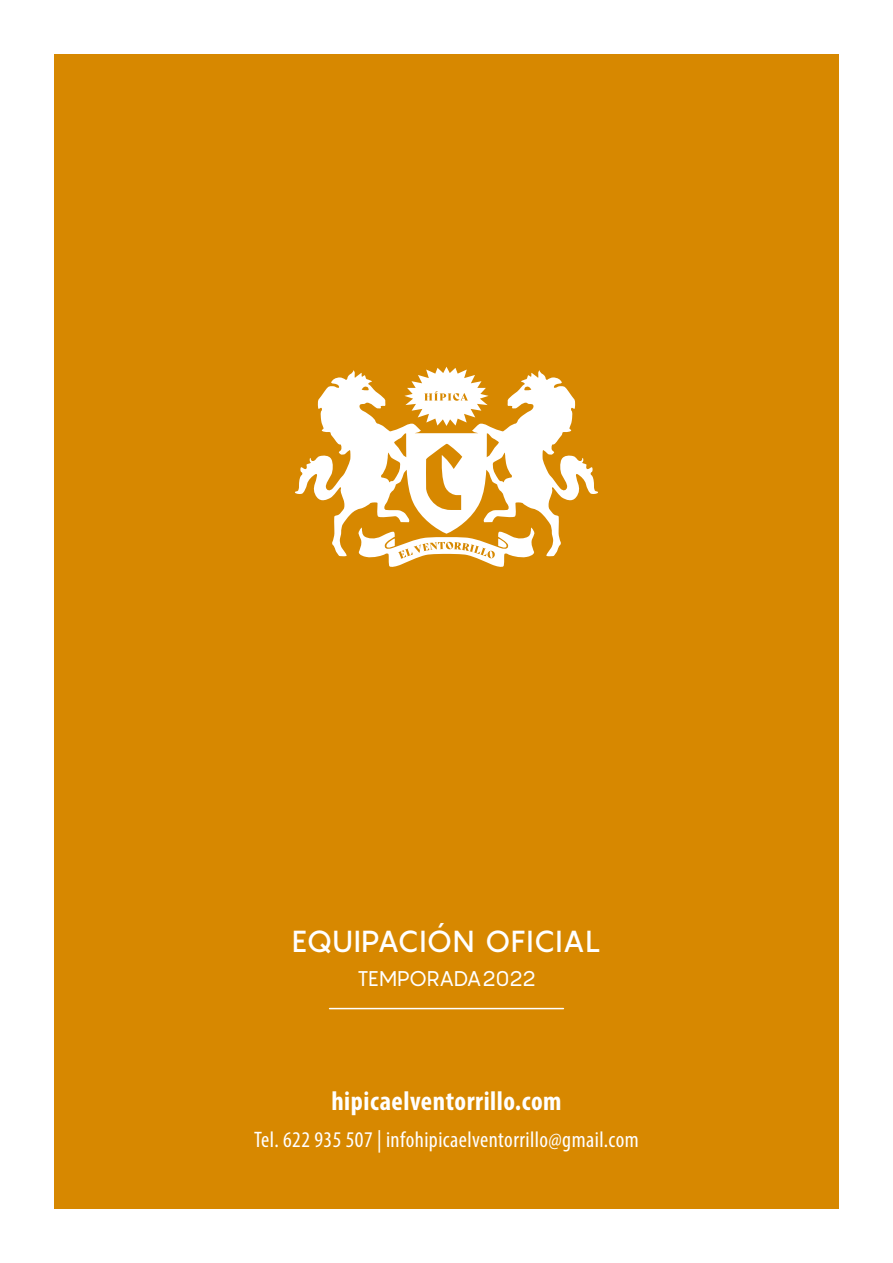
<style>
.page{position:relative;width:893px;height:1263px;background:#fff}
.page>*{position:absolute;margin:0;border:0;box-sizing:border-box;transform-origin:0 0}
.t1{font:500 30px "Pangram";letter-spacing:-.005em;color:#fff}
.t2{font:700 condensed 27px "Myriad Pro";letter-spacing:.02em;color:#fff}
.t3{font:condensed 22.5px "Myriad Pro";letter-spacing:.02em;color:#fff}
.t4{font:21px "Pangram";letter-spacing:-.025em;color:#fff}
</style>
<div class="page">
<div style="left:54px;top:54px;width:785px;height:1155px;background:#d78800"></div>
<svg style="left:367px;top:557px;width:159px;height:10px"></svg>
<svg style="left:295px;top:369px;width:303px;height:188px"></svg>
<hr style="left:330px;top:1008px;width:233px;height:1px;background:#fff">
<p class="t1" style="left:292px;top:921px;width:311px">EQUIPACIÓN OFICIAL</p>
<p class="t4" style="left:357px;top:965px;width:180px">TEMPORADA2022</p>
<p class="t2" style="left:331px;top:1084px;width:232px">hipicaelventorrillo.com</p>
<p class="t3" style="left:254px;top:1126px;width:386px">Tel. 622 935 507 | infohipicaelventorrillo@gmail.com</p>
</div>
